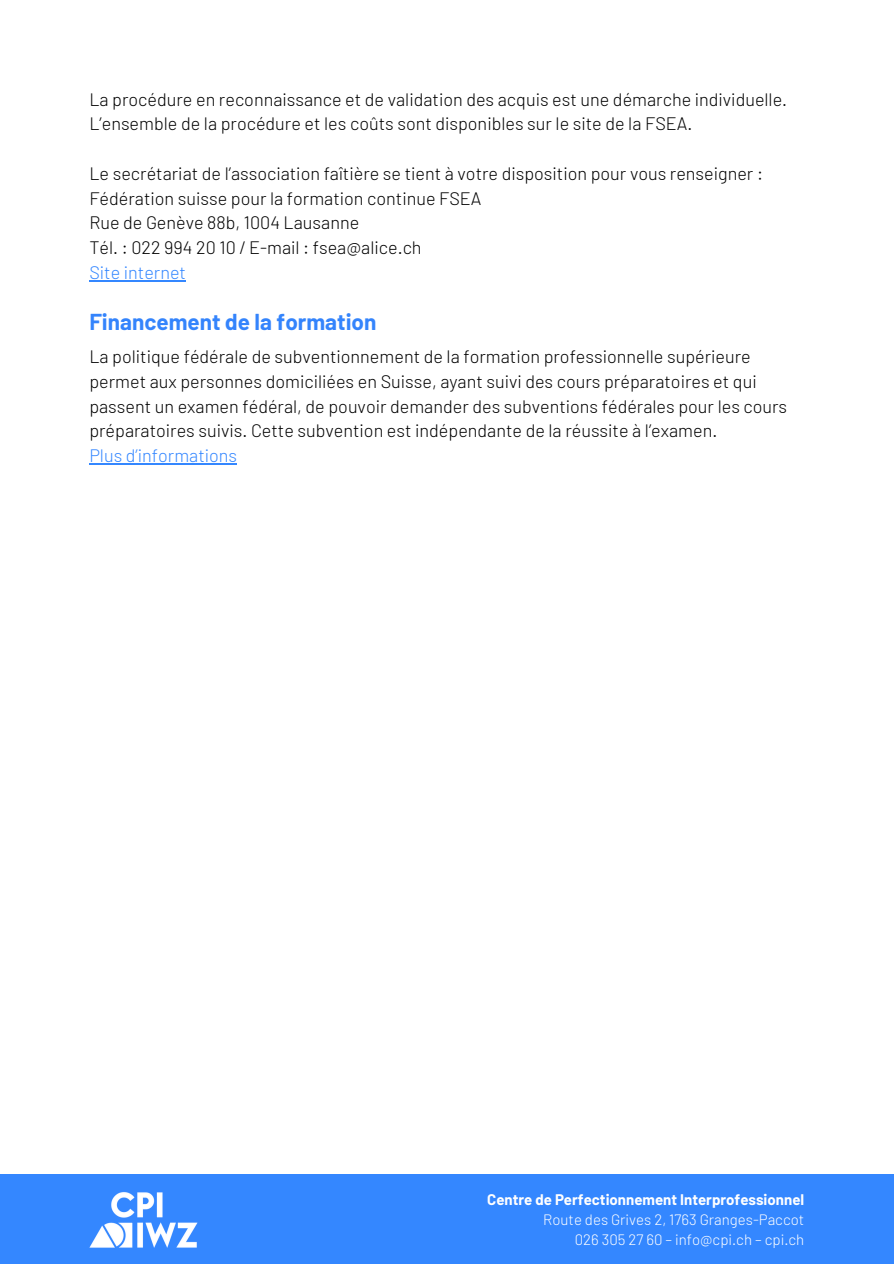
<style>
.page{position:relative;width:894px;height:1264px;background:#fff}
.page>*{position:absolute;margin:0;border:0;box-sizing:border-box;transform-origin:0 0}
.t1{font:700 22.5px "Barlow";color:#3484fc}
.t2{font:300 18px/24.8px "Barlow";color:#000}
.t3{font:300 18px "Barlow";color:#3487ff}
.t4{font:300 15px/20.2px "Barlow";color:#fff;text-align:right}
.t5{font:700 15px "Barlow";color:#fff}
</style>
<div class="page">
<div style="left:0;top:1174px;width:893px;height:89px;background:#3487ff"></div>
<img style="left:90px;top:1192px;width:108px;height:55px">
<hr style="left:89px;top:280px;width:97px;height:1px;background:#3487ff">
<hr style="left:89px;top:463px;width:148px;height:1px;background:#3487ff">
<p class="t2" style="left:89px;top:86px;width:699px">La procédure en reconnaissance et de validation des acquis est une démarche individuelle.<br>L’ensemble de la procédure et les coûts sont disponibles sur le site de la FSEA.</p>
<p class="t2" style="left:89px;top:160px;width:675px">Le secrétariat de l’association faîtière se tient à votre disposition pour vous renseigner :<br>Fédération suisse pour la formation continue FSEA<br>Rue de Genève 88b, 1004 Lausanne<br>Tél. : 022 994 20 10 / E-mail : fsea@alice.ch</p>
<p class="t3" style="left:89px;top:261px;width:98px">Site internet</p>
<p class="t1" style="left:89px;top:308px;width:288px">Financement de la formation</p>
<p class="t2" style="left:89px;top:343px;width:699px">La politique fédérale de subventionnement de la formation professionnelle supérieure permet aux personnes domiciliées en Suisse, ayant suivi des cours préparatoires et qui passent un examen fédéral, de pouvoir demander des subventions fédérales pour les cours préparatoires suivis. Cette subvention est indépendante de la réussite à l’examen.</p>
<p class="t3" style="left:89px;top:444px;width:149px">Plus d’informations</p>
<p class="t5" style="left:487px;top:1189px;width:318px">Centre de Perfectionnement Interprofessionnel</p>
<p class="t4" style="left:543px;top:1208px;width:262px">Route des Grives 2, 1763 Granges-Paccot<br>026 305 27 60 – info@cpi.ch – cpi.ch</p>
</div>
